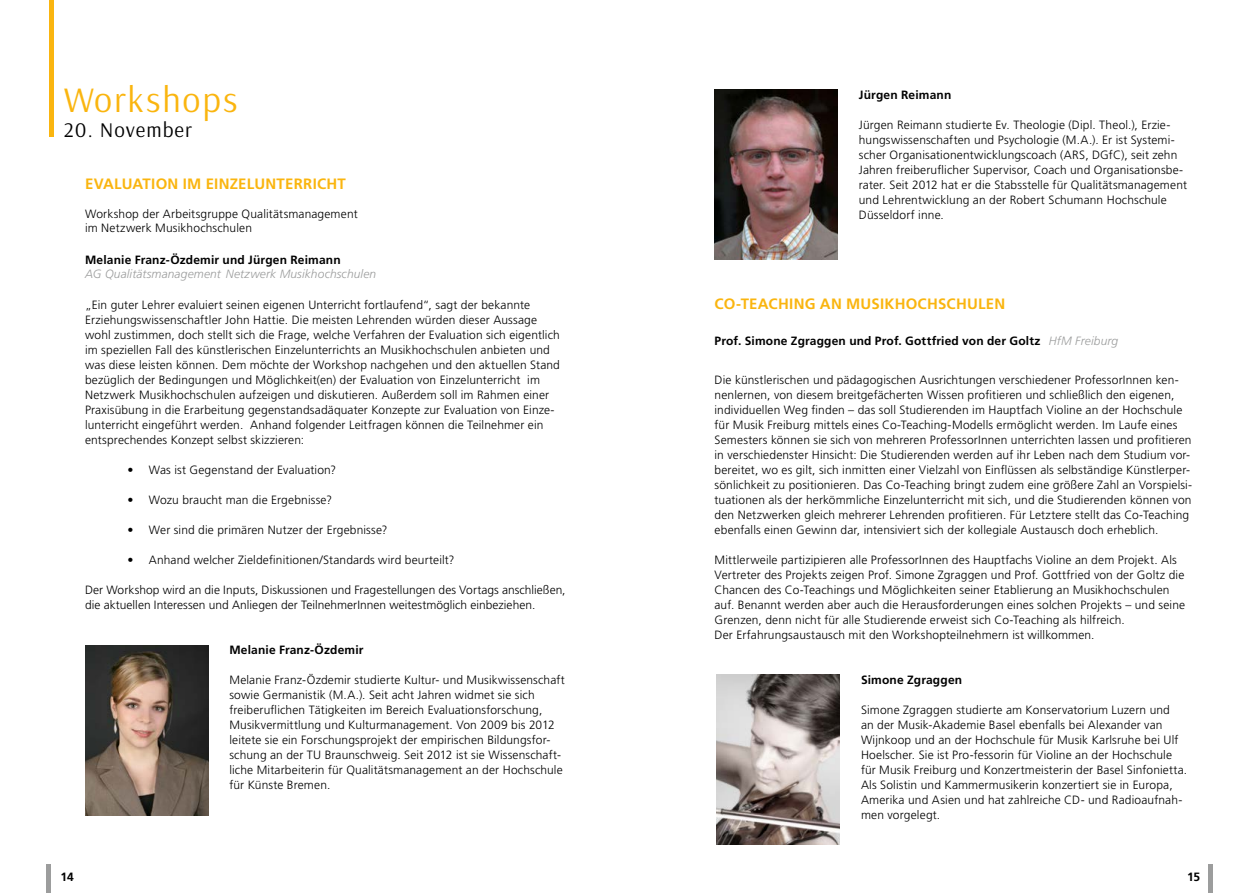
<style>
.page{position:relative;width:1259px;height:893px;background:#fff}
.page>*{position:absolute;margin:0;border:0;box-sizing:border-box;transform-origin:0 0}
.t1{font:36px "Arsenal";letter-spacing:.05em;color:#fab50f}
.t2{font:21px "Arsenal";letter-spacing:.05em;color:#000}
.t3{font:700 15px "Frutiger LT Std";letter-spacing:.015em;color:#fab50f}
.t4{font:300 12px/15px "Frutiger LT Std";letter-spacing:.01em;color:#000}
.t5{font:700 12px "Frutiger LT Std";letter-spacing:.015em;color:#000}
.t6{font:italic 300 12px "Frutiger LT Std";letter-spacing:.01em;color:#9c9d9d}
.s1{font-weight:300;font-style:italic;color:#9c9d9d}
</style>
<div class="page">
<hr style="left:1208px;top:864px;width:4px;height:29px;background:#9c9d9d">
<hr style="left:47px;top:864px;width:4px;height:29px;background:#9c9d9d">
<img style="left:85px;top:645px;width:123px;height:170px">
<img style="left:714px;top:89px;width:123px;height:170px">
<hr style="left:50px;top:0;width:4px;height:137px;background:#fab50f">
<img style="left:716px;top:674px;width:123px;height:170px">
<h1 class="t1" style="left:64px;top:77px;width:175px">Workshops</h1>
<h2 class="t2" style="left:64px;top:117px;width:130px">20. November</h2>
<p class="t3" style="left:85px;top:175px;width:262px">EVALUATION IM EINZELUNTERRICHT</p>
<p class="t4" style="left:85px;top:207px;width:274px;line-height:14.4px">Workshop der Arbeitsgruppe Qualitätsmanagement im Netzwerk Musikhochschulen</p>
<p class="t5" style="left:85px;top:253px;width:257px">Melanie Franz-Özdemir und Jürgen Reimann</p>
<p class="t6" style="left:85px;top:267px;width:293px">AG Qualitätsmanagement Netzwerk Musikhochschulen</p>
<p class="t4" style="left:85px;top:298px;width:476px">„Ein guter Lehrer evaluiert seinen eigenen Unterricht fortlaufend“, sagt der bekannte Erziehungswissenschaftler John Hattie. Die meisten Lehrenden würden dieser Aussage wohl zustimmen, doch stellt sich die Frage, welche Verfahren der Evaluation sich eigentlich im speziellen Fall des künstlerischen Einzelunterrichts an Musikhochschulen anbieten und was diese leisten können. Dem möchte der Workshop nachgehen und den aktuellen Stand bezüglich der Bedingungen und Möglichkeit(en) der Evaluation von Einzelunterricht im Netzwerk Musikhochschulen aufzeigen und diskutieren. Außerdem soll im Rahmen einer Praxisübung in die Erarbeitung gegenstandsadäquater Konzepte zur Evaluation von Einze&shy;lunterricht eingeführt werden. Anhand folgender Leitfragen können die Teilnehmer ein entsprechendes Konzept selbst skizzieren:</p>
<p class="t4" style="left:128px;top:463px;width:210px">• Was ist Gegenstand der Evaluation?</p>
<p class="t4" style="left:128px;top:493px;width:206px">• Wozu braucht man die Ergebnisse?</p>
<p class="t4" style="left:128px;top:523px;width:261px">• Wer sind die primären Nutzer der Ergebnisse?</p>
<p class="t4" style="left:128px;top:553px;width:328px">• Anhand welcher Zieldefinitionen/Standards wird beurteilt?</p>
<p class="t4" style="left:85px;top:583px;width:482px">Der Workshop wird an die Inputs, Diskussionen und Fragestellungen des Vortags anschließen, die aktuellen Interessen und Anliegen der TeilnehmerInnen weitestmöglich einbeziehen.</p>
<p class="t5" style="left:229px;top:643px;width:136px">Melanie Franz-Özdemir</p>
<p class="t4" style="left:229px;top:673px;width:337px">Melanie Franz-Özdemir studierte Kultur- und Musikwissenschaft sowie Germanistik (M.A.). Seit acht Jahren widmet sie sich freiberuflichen Tätigkeiten im Bereich Evaluationsforschung, Musikvermittlung und Kulturmanagement. Von 2009 bis 2012 leitete sie ein Forschungsprojekt der empirischen Bildungsfor&shy;schung an der TU Braunschweig. Seit 2012 ist sie Wissenschaft&shy;liche Mitarbeiterin für Qualitätsmanagement an der Hochschule für Künste Bremen.</p>
<p class="t5" style="left:859px;top:88px;width:94px">Jürgen Reimann</p>
<p class="t4" style="left:859px;top:118px;width:330px">Jürgen Reimann studierte Ev. Theologie (Dipl. Theol.), Erzie&shy;hungswissenschaften und Psychologie (M.A.). Er ist Systemi&shy;scher Organisationentwicklungscoach (ARS, DGfC), seit zehn Jahren freiberuflicher Supervisor, Coach und Organisationsbe&shy;rater. Seit 2012 hat er die Stabsstelle für Qualitätsmanagement und Lehrentwicklung an der Robert Schumann Hochschule Düsseldorf inne.</p>
<p class="t3" style="left:714px;top:295px;width:292px">CO-TEACHING AN MUSIKHOCHSCHULEN</p>
<p class="t5" style="left:714px;top:334px;width:405px">Prof. Simone Zgraggen und Prof. Gottfried von der Goltz <span class="s1">HfM Freiburg</span></p>
<p class="t4" style="left:714px;top:373px;width:479px">Die künstlerischen und pädagogischen Ausrichtungen verschiedener ProfessorInnen ken&shy;nenlernen, von diesem breitgefächerten Wissen profitieren und schließlich den eigenen, individuellen Weg finden – das soll Studierenden im Hauptfach Violine an der Hochschule für Musik Freiburg mittels eines Co-Teaching-Modells ermöglicht werden. Im Laufe eines Semesters können sie sich von mehreren ProfessorInnen unterrichten lassen und profitieren in verschiedenster Hinsicht: Die Studierenden werden auf ihr Leben nach dem Studium vor&shy;bereitet, wo es gilt, sich inmitten einer Vielzahl von Einflüssen als selbständige Künstlerper&shy;sönlichkeit zu positionieren. Das Co-Teaching bringt zudem eine größere Zahl an Vorspielsi&shy;tuationen als der herkömmliche Einzelunterricht mit sich, und die Studierenden können von den Netzwerken gleich mehrerer Lehrenden profitieren. Für Letztere stellt das Co-Teaching ebenfalls einen Gewinn dar, intensiviert sich der kollegiale Austausch doch erheblich.</p>
<p class="t4" style="left:714px;top:553px;width:472px">Mittlerweile partizipieren alle ProfessorInnen des Hauptfachs Violine an dem Projekt. Als Vertreter des Projekts zeigen Prof. Simone Zgraggen und Prof. Gottfried von der Goltz die Chancen des Co-Teachings und Möglichkeiten seiner Etablierung an Musikhochschulen auf. Benannt werden aber auch die Herausforderungen eines solchen Projekts – und seine Grenzen, denn nicht für alle Studierende erweist sich Co-Teaching als hilfreich.<br>Der Erfahrungsaustausch mit den Workshopteilnehmern ist willkommen.</p>
<p class="t5" style="left:861px;top:673px;width:103px">Simone Zgraggen</p>
<p class="t4" style="left:861px;top:703px;width:328px">Simone Zgraggen studierte am Konservatorium Luzern und<br>an der Musik-Akademie Basel ebenfalls bei Alexander van Wijnkoop und an der Hochschule für Musik Karlsruhe bei Ulf Hoelscher. Sie ist Pro-fessorin für Violine an der Hochschule für Musik Freiburg und Konzertmeisterin der Basel Sinfonietta.<br>Als Solistin und Kammermusikerin konzertiert sie in Europa, Amerika und Asien und hat zahlreiche CD- und Radioaufnah&shy;men vorgelegt.</p>
<p class="t5" style="left:61px;top:870px;width:15px">14</p>
<p class="t5" style="left:1187px;top:870px;width:15px">15</p>
</div>
